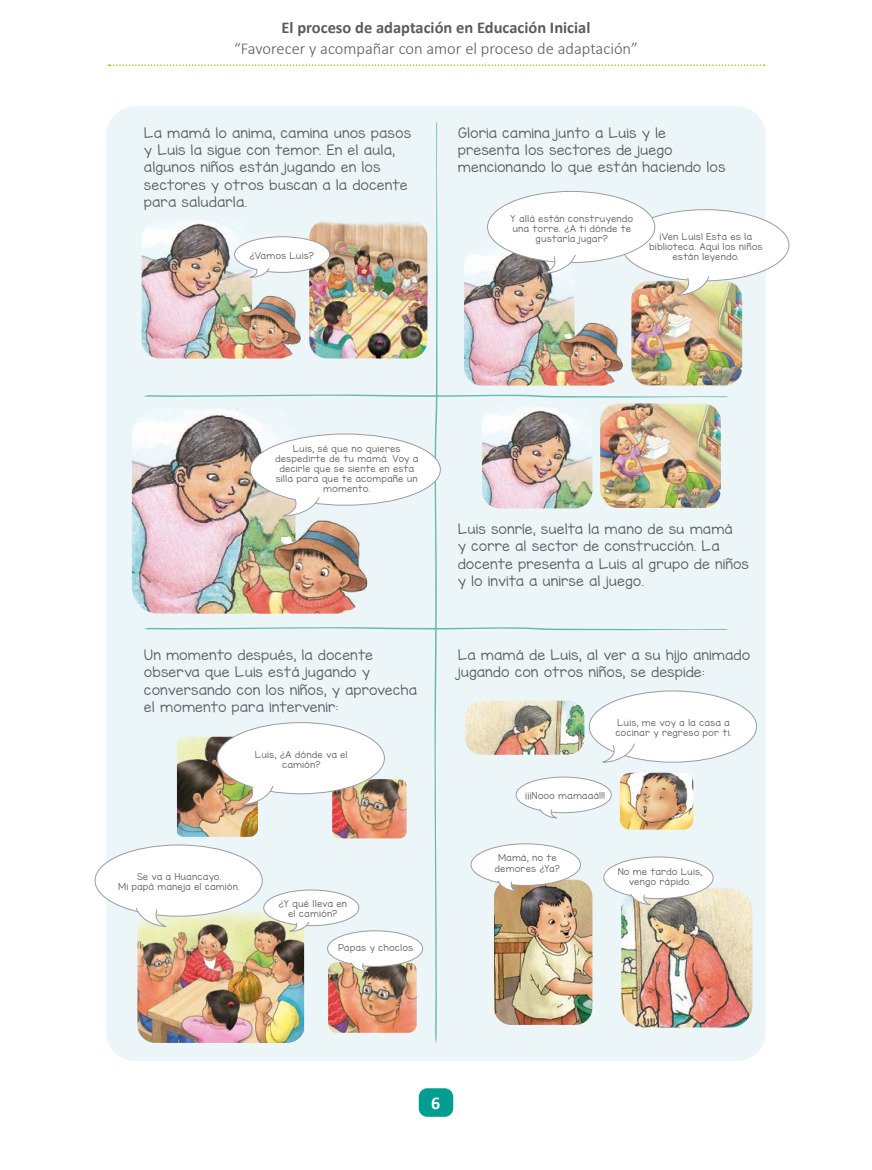
<style>
.page{position:relative;width:872px;height:1170px;background:#fff}
.page>*{position:absolute;margin:0;border:0;box-sizing:border-box;transform-origin:0 0}
.t1{font:700 18px "Calibri";color:#fff}
.t2{font:300 16.5px "Calibri";color:#5c5b5f}
.t3{font:700 16.5px "Calibri";color:#5c5b5f}
.t4{font:12.75px/17.2px "KG Miss Kindergarten";letter-spacing:.05em;color:#5c5b5f}
.t5{font:8.4px/10.1px "KG Miss Kindergarten";letter-spacing:.08em;color:#5c5b5f;text-align:center}
</style>
<div class="page">
<svg style="left:109px;top:64px;width:655px;height:2px"></svg>
<div style="left:106px;top:106px;width:659px;height:954px;background:#ecf6f8;border-radius:28px"></div>
<img style="left:729px;top:281px;width:13px;height:104px">
<div style="left:589px;top:691px;width:167px;height:71px;background:#fff;border-radius:50%"></div>
<img style="left:132px;top:423px;width:4px;height:178px">
<div style="left:621px;top:210px;width:168px;height:71px;background:#fff;border-radius:50%"></div>
<div style="left:95px;top:844px;width:167px;height:72px;background:#fff;border-radius:50%"></div>
<img style="left:729px;top:888px;width:23px;height:139px">
<img style="left:136px;top:122px;width:593px;height:921px">
<div style="left:419px;top:1088px;width:34px;height:28px;background:#009e91;border-radius:9px"></div>
<p class="t3" style="left:281px;top:15px;width:310px">El proceso de adaptación en Educación Inicial</p>
<p class="t2" style="left:234px;top:38px;width:405px">“Favorecer y acompañar con amor el proceso de adaptación”</p>
<p class="t4" style="left:144px;top:124px;width:268px">La mamá lo anima, camina unos pasos y Luis la sigue con temor. En el aula, algunos niños están jugando en los sectores y otros buscan a la docente para saludarla.</p>
<p class="t5" style="left:250px;top:250px;width:65px">¿Vamos Luis?</p>
<p class="t4" style="left:458px;top:124px;width:269px">Gloria camina junto a Luis y le presenta los sectores de juego mencionando lo que están haciendo los</p>
<p class="t5" style="left:510px;top:213px;width:124px">Y allá están construyendo una torre. ¿A ti dónde te gustaría jugar?</p>
<p class="t5" style="left:649px;top:231px;width:114px">¡Ven Luis! Esta es la biblioteca. Aquí los niños están leyendo.</p>
<p class="t5" style="left:275px;top:443px;width:144px">Luis, sé que no quieres despedirte de tu mamá. Voy a decirle que se siente en esta silla para que te acompañe un momento.</p>
<p class="t4" style="left:144px;top:646px;width:274px">Un momento después, la docente observa que Luis está jugando y conversando con los niños, y aprovecha el momento para intervenir:</p>
<p class="t5" style="left:255px;top:749px;width:94px">Luis, ¿A dónde va el camión?</p>
<p class="t5" style="left:119px;top:871px;width:123px">Se va a Huancayo.<br>Mi papá maneja el camión.</p>
<p class="t5" style="left:279px;top:898px;width:69px">¿Y qué lleva en el camión?</p>
<p class="t5" style="left:338px;top:942px;width:78px">Papas y choclos.</p>
<p class="t4" style="left:458px;top:520px;width:292px">Luis sonríe, suelta la mano de su mamá<br>y corre al sector de construcción. La docente presenta a Luis al grupo de niños y lo invita a unirse al juego.</p>
<p class="t4" style="left:458px;top:646px;width:293px">La mamá de Luis, al ver a su hijo animado jugando con otros niños, se despide:</p>
<p class="t5" style="left:615px;top:717px;width:117px;text-align:left">Luis, me voy a la casa a cocinar y regreso por ti.</p>
<p class="t5" style="left:525px;top:790px;width:81px">¡¡¡Nooo mamaaá!!!</p>
<p class="t5" style="left:495px;top:852px;width:66px">Mamá, no te demores ¿Ya?</p>
<p class="t5" style="left:618px;top:866px;width:86px">No me tardo Luis, vengo rápido.</p>
<h1 class="t1" style="left:431px;top:1089px;width:11px">6</h1>
</div>
